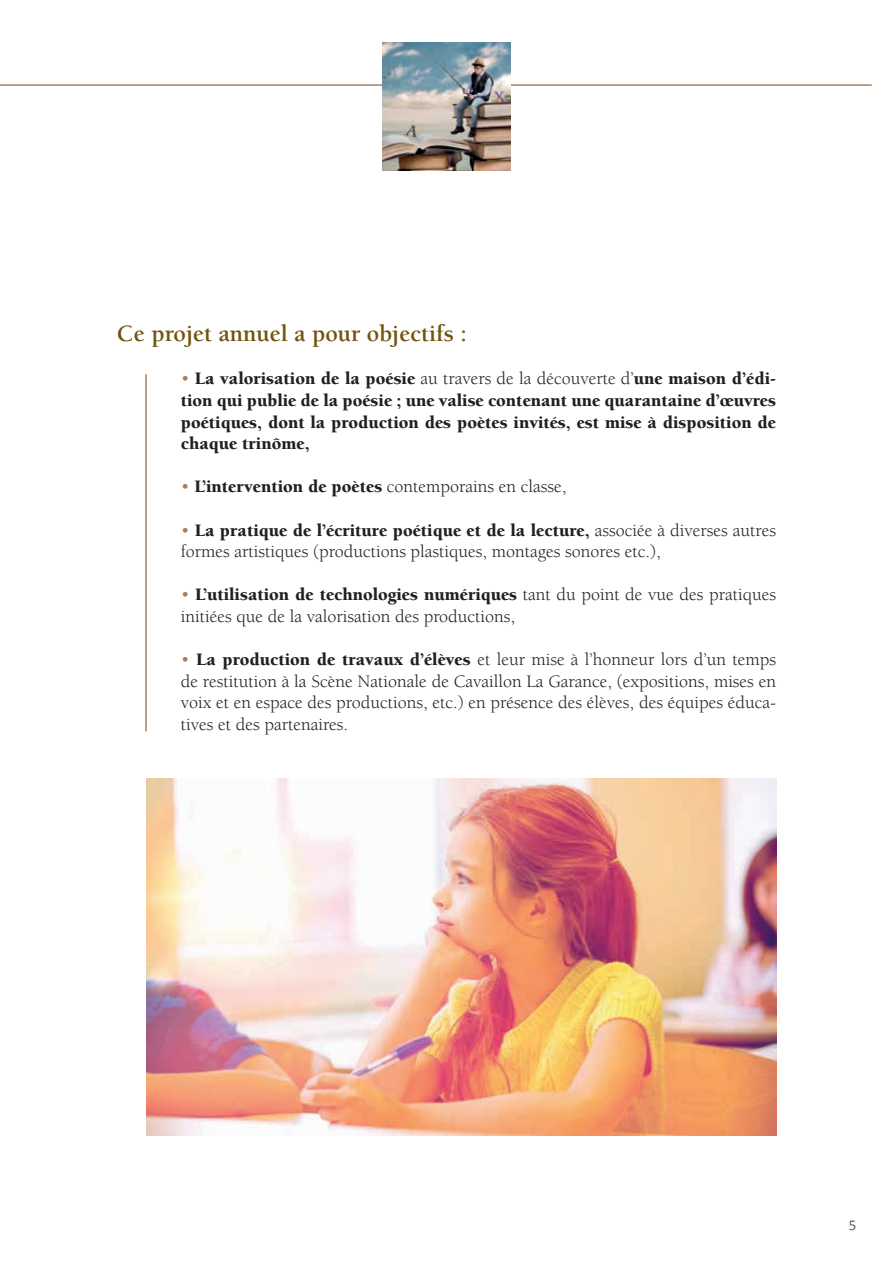
<style>
.page{position:relative;width:893px;height:1263px;background:#fff}
.page>*{position:absolute;margin:0;border:0;box-sizing:border-box;transform-origin:0 0}
.t1{font:700 24px "Berkeley";color:#71530e}
.t2{font:18px/21.6px "Berkeley";color:#231f20}
.t3{font:900 18px/21.6px "Berkeley";color:#231f20;text-align:justify}
.t4{font:15px "Calibri";color:#665c52}
.s1{font-weight:400;color:#a97e5d}
.s2{font-weight:400}
.s3{color:#a97e5d}
.s4{font-weight:900}
</style>
<div class="page">
<hr style="left:0;top:84px;width:872px;height:2px;background:#a97e5d">
<img style="left:383px;top:43px;width:127px;height:127px">
<hr style="left:145px;top:374px;width:2px;height:357px;background:#a97e5d">
<img style="left:147px;top:778px;width:630px;height:357px">
<h1 class="t1" style="left:117px;top:321px;width:351px">Ce projet annuel a pour objectifs :</h1>
<p class="t3" style="left:181px;top:368px;width:597px"><span class="s1">•</span> La valorisation de la poésie <span class="s2">au travers de la découverte d’</span>une maison d’édi&shy;tion qui publie de la poésie ; une valise contenant une quarantaine d’œuvres poétiques, dont la production des poètes invités, est mise à disposition de chaque trinôme,</p>
<p class="t3" style="left:181px;top:476px;width:387px"><span class="s1">•</span> L’intervention de poètes <span class="s2">contemporains en classe,</span></p>
<p class="t2" style="left:181px;top:519px;width:597px"><span class="s3">•</span> <span class="s4">La pratique de l’écriture poétique et de la lecture,</span> associée à diverses autres formes artistiques (productions plastiques, montages sonores etc.),</p>
<p class="t2" style="left:181px;top:584px;width:597px"><span class="s3">•</span> <span class="s4">L’utilisation de technologies numériques</span> tant du point de vue des pratiques initiées que de la valorisation des productions,</p>
<p class="t2" style="left:181px;top:649px;width:597px;text-align:justify"><span class="s3">•</span> <span class="s4">La production de travaux d’élèves</span> et leur mise à l’honneur lors d’un temps de restitution à la Scène Nationale de Cavaillon La Garance, (expositions, mises en voix et en espace des productions, etc.) en présence des élèves, des équipes éduca&shy;tives et des partenaires.</p>
<p class="t4" style="left:849px;top:1216px;width:9px">5</p>
</div>
